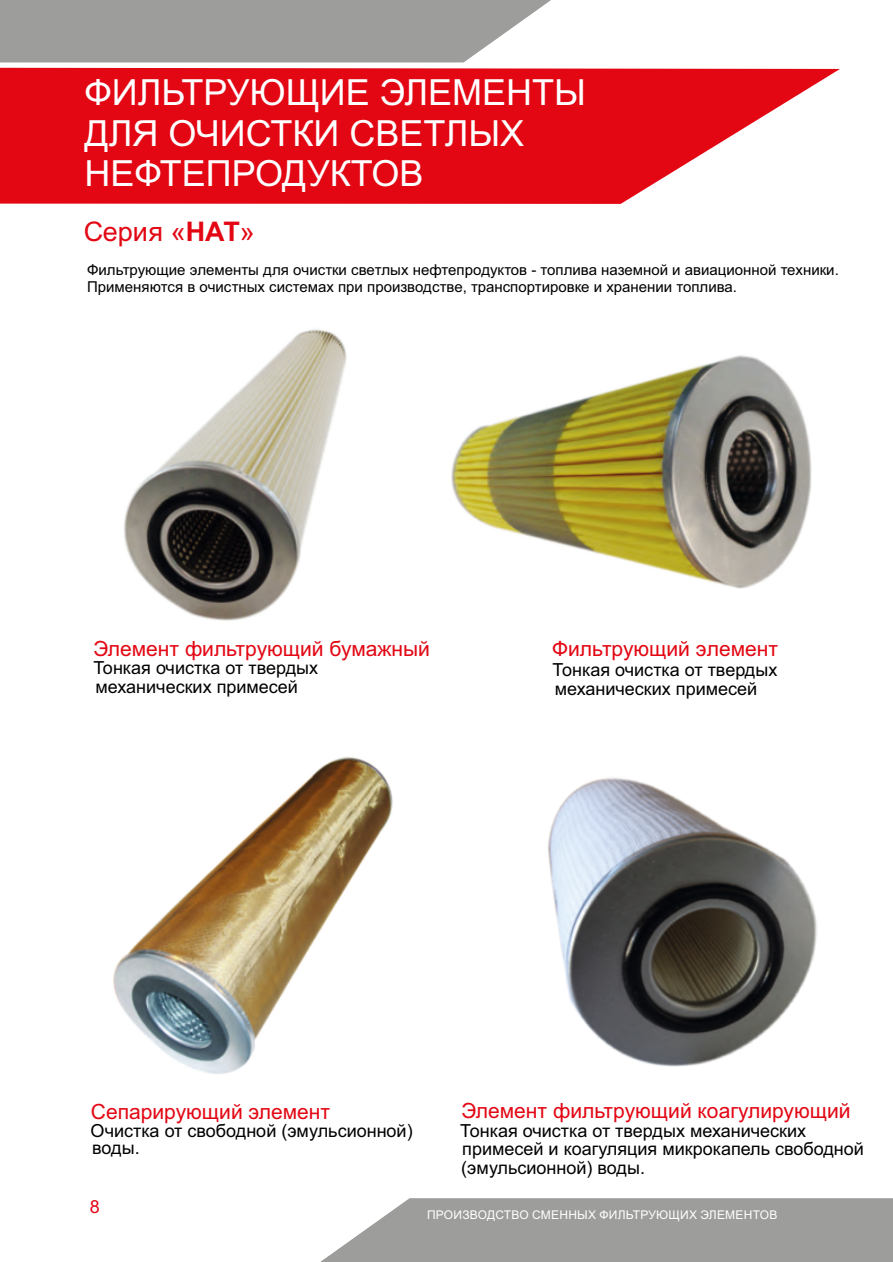
<style>
.page{position:relative;width:893px;height:1262px;background:#fff}
.page>*{position:absolute;margin:0;border:0;box-sizing:border-box;transform-origin:0 0}
.t1{font:36px/40.2px "Arial";color:#fff}
.t2{font:27px "Arial";color:#e30613}
.t3{font:21px "Arial";color:#e30613}
.t4{font:18px/18.5px "Arial";color:#000}
.t5{font:18px "Arial";color:#e30613}
.t6{font:15px/16.5px "Arial";color:#000}
.t7{font:12px "Arial";letter-spacing:.02em;color:#fff}
.s1{font-weight:700}
</style>
<div class="page">
<svg style="left:0;top:68px;width:840px;height:136px;background:#e6232e"></svg>
<svg style="left:320px;top:1198px;width:573px;height:64px;background:#a5a5a4"></svg>
<svg style="left:0;top:0;width:551px;height:62px;background:#a4a4a3"></svg>
<img style="left:113px;top:756px;width:280px;height:318px">
<img style="left:124px;top:329px;width:223px;height:292px">
<img style="left:451px;top:355px;width:361px;height:233px">
<img style="left:548px;top:777px;width:269px;height:289px">
<h1 class="t1" style="left:85px;top:76px;width:503px">ФИЛЬТРУЮЩИЕ ЭЛЕМЕНТЫ<br>ДЛЯ ОЧИСТКИ СВЕТЛЫХ<br>НЕФТЕПРОДУКТОВ</h1>
<h2 class="t2" style="left:84px;top:221px;width:172px">Серия «<span class="s1">НАТ</span>»</h2>
<p class="t6" style="left:87px;top:263px;width:753px">Фильтрующие элементы для очистки светлых нефтепродуктов - топлива наземной и авиационной техники.<br>Применяются в очистных системах при производстве, транспортировке и хранении топлива.</p>
<p class="t3" style="left:93px;top:641px;width:338px">Элемент фильтрующий бумажный</p>
<p class="t3" style="left:552px;top:641px;width:227px">Фильтрующий элемент</p>
<p class="t4" style="left:93px;top:660px;width:226px">Тонкая очистка от твердых</p>
<p class="t4" style="left:552px;top:662px;width:226px">Тонкая очистка от твердых механических примесей</p>
<p class="t4" style="left:95px;top:679px;width:204px">механических примесей</p>
<p class="t3" style="left:91px;top:1103px;width:241px">Сепарирующий элемент</p>
<p class="t3" style="left:461px;top:1103px;width:390px">Элемент фильтрующий коагулирующий</p>
<p class="t4" style="left:460px;top:1122px;width:405px">Тонкая очистка от твердых механических примесей и коагуляция микрокапель свободной (эмульсионной) воды.</p>
<p class="t4" style="left:91px;top:1124px;width:323px;line-height:17px">Очистка от свободной (эмульсионной) воды.</p>
<p class="t5" style="left:90px;top:1199px;width:12px">8</p>
<p class="t7" style="left:427px;top:1209px;width:352px">ПРОИЗВОДСТВО СМЕННЫХ ФИЛЬТРУЮЩИХ ЭЛЕМЕНТОВ</p>
</div>
